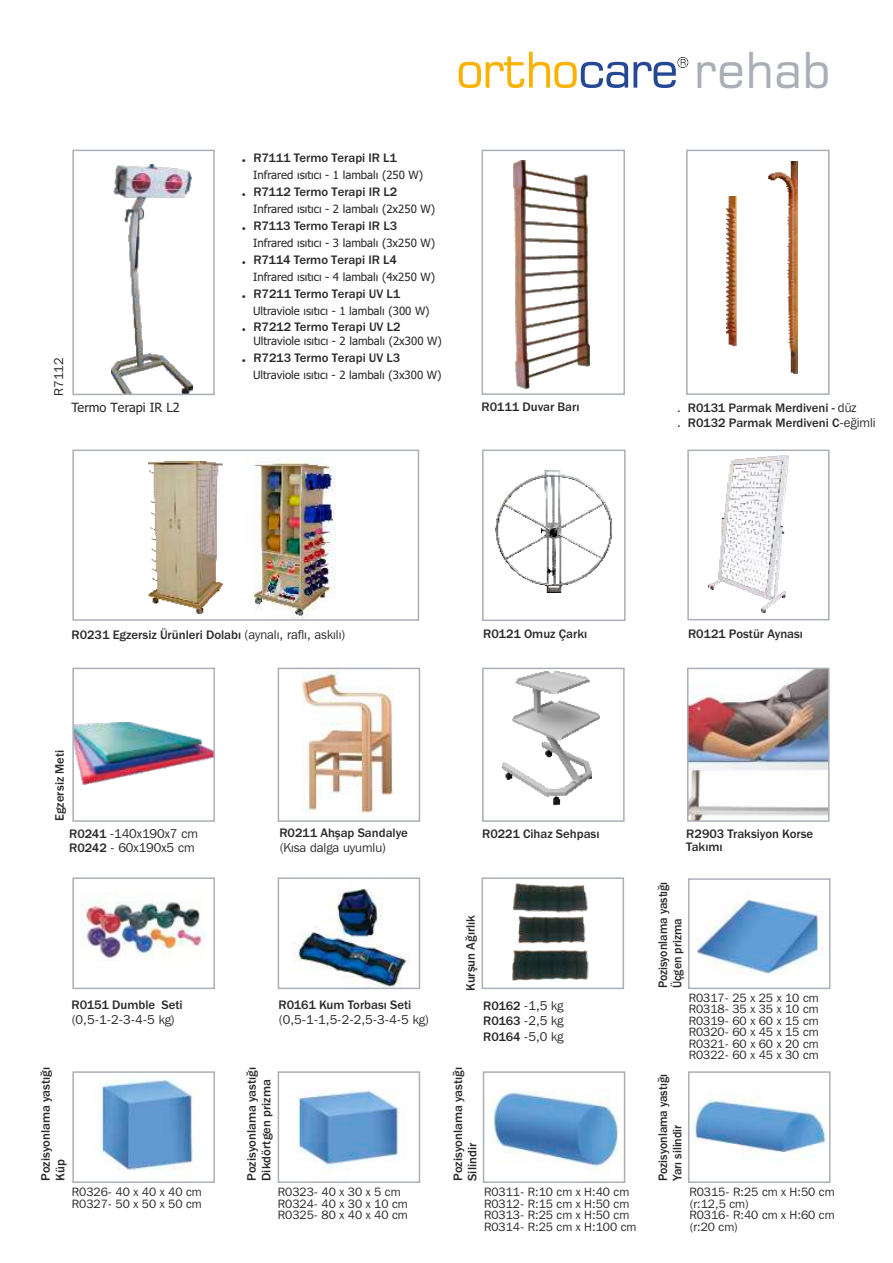
<style>
.page{position:relative;width:893px;height:1263px;background:#fff}
.page>*{position:absolute;margin:0;border:0;box-sizing:border-box;transform-origin:0 0}
.t1{font:49.8px "Square 721 BT";color:#aaafb7}
.t2{font:500 12.75px/14.4px "Franklin Gothic";color:#292929}
.t3{font:12.75px/15.3px "Franklin Gothic IT Cby BT";color:#292929}
.t4{font:500 12.75px/14.4px "Franklin Gothic";color:#292929;scale:.94 1}
.t5{font:12.75px "Tahoma";color:#292929}
.t6{font:12px/11.6px "Franklin Gothic IT Cby BT";color:#292929}
.t7{font:11.4px "Tahoma";color:#292929}
.s1{font-family:"Franklin Gothic IT Cby BT";font-weight:400}
.s2{font-family:"Franklin Gothic";font-weight:500}
</style>
<div class="page">
<img style="left:302px;top:671px;width:91px;height:142px">
<div style="left:278px;top:668px;width:142px;height:154px;border:2px solid #aaafb7"></div>
<img style="left:512px;top:883px;width:77px;height:97px">
<div style="left:482px;top:877px;width:142px;height:112px;border:2px solid #aaafb7"></div>
<img style="left:709px;top:456px;width:80px;height:157px">
<img style="left:723px;top:461px;width:60px;height:133px">
<div style="left:687px;top:450px;width:143px;height:170px;border:2px solid #aaafb7"></div>
<img style="left:496px;top:470px;width:116px;height:123px">
<div style="left:482px;top:450px;width:144px;height:171px;border:2px solid #aaafb7"></div>
<img style="left:691px;top:899px;width:133px;height:75px">
<div style="left:688px;top:878px;width:143px;height:111px;border:2px solid #aaafb7"></div>
<img style="left:692px;top:1099px;width:135px;height:58px">
<div style="left:688px;top:1071px;width:143px;height:112px;border:2px solid #aaafb7"></div>
<img style="left:492px;top:1090px;width:127px;height:90px">
<div style="left:483px;top:1071px;width:142px;height:112px;border:2px solid #aaafb7"></div>
<img style="left:295px;top:1089px;width:105px;height:81px">
<div style="left:278px;top:1071px;width:142px;height:112px;border:2px solid #aaafb7"></div>
<img style="left:100px;top:1079px;width:100px;height:99px">
<div style="left:72px;top:1071px;width:143px;height:112px;border:2px solid #aaafb7"></div>
<svg style="left:459px;top:52px;width:229px;height:36px"></svg>
<img style="left:294px;top:888px;width:113px;height:98px">
<div style="left:278px;top:877px;width:142px;height:112px;border:2px solid #aaafb7"></div>
<img style="left:81px;top:893px;width:124px;height:69px">
<div style="left:72px;top:877px;width:143px;height:112px;border:2px solid #aaafb7"></div>
<img style="left:246px;top:457px;width:90px;height:161px">
<img style="left:149px;top:461px;width:74px;height:153px">
<div style="left:72px;top:450px;width:347px;height:171px;border:2px solid #aaafb7"></div>
<img style="left:75px;top:723px;width:137px;height:61px">
<div style="left:72px;top:668px;width:143px;height:154px;border:2px solid #aaafb7"></div>
<svg style="left:481px;top:149px;width:144px;height:246px"></svg>
<svg style="left:72px;top:149px;width:143px;height:247px"></svg>
<svg style="left:686px;top:149px;width:144px;height:246px"></svg>
<img style="left:502px;top:671px;width:98px;height:134px">
<div style="left:482px;top:668px;width:143px;height:154px;border:2px solid #aaafb7"></div>
<img style="left:690px;top:671px;width:137px;height:148px">
<div style="left:687px;top:668px;width:143px;height:154px;border:2px solid #aaafb7"></div>
<p class="t3" style="left:52px;top:395px;width:40px;rotate:-90deg">R7112</p>
<p class="t5" style="left:71px;top:402px;width:110px">Termo Terapi IR L2</p>
<p class="t2" style="left:253px;top:152px;width:145px">R7111 Termo Terapi IR L1</p>
<p class="t7" style="left:253px;top:170px;width:172px">Infrared ısıtıcı - 1 lambalı (250 W)</p>
<p class="t2" style="left:253px;top:185px;width:145px">R7112 Termo Terapi IR L2</p>
<p class="t7" style="left:253px;top:204px;width:184px">Infrared ısıtıcı - 2 lambalı (2x250 W)</p>
<p class="t2" style="left:253px;top:219px;width:145px">R7113 Termo Terapi IR L3</p>
<p class="t7" style="left:253px;top:238px;width:184px">Infrared ısıtıcı - 3 lambalı (3x250 W)</p>
<p class="t2" style="left:253px;top:253px;width:145px">R7114 Termo Terapi IR L4</p>
<p class="t7" style="left:253px;top:272px;width:184px">Infrared ısıtıcı - 4 lambalı (4x250 W)</p>
<p class="t2" style="left:253px;top:287px;width:149px">R7211 Termo Terapi UV L1</p>
<p class="t7" style="left:253px;top:306px;width:178px">Ultraviole ısıtıcı - 1 lambalı (300 W)</p>
<p class="t2" style="left:253px;top:321px;width:149px">R7212 Termo Terapi UV L2</p>
<p class="t7" style="left:253px;top:336px;width:190px">Ultraviole ısıtıcı - 2 lambalı (2x300 W)</p>
<p class="t2" style="left:253px;top:351px;width:149px">R7213 Termo Terapi UV L3</p>
<p class="t7" style="left:253px;top:370px;width:190px">Ultraviole ısıtıcı - 2 lambalı (3x300 W)</p>
<p class="t2" style="left:481px;top:400px;width:100px">R0111 Duvar Barı</p>
<h1 class="t1" style="left:694px;top:50px;width:138px">rehab</h1>
<p class="t2" style="left:688px;top:401px;width:189px;line-height:15.3px">R0131 Parmak Merdiveni - <span class="s1">düz<br></span>R0132 Parmak Merdiveni C<span class="s1">-eğimli</span></p>
<p class="t2" style="left:71px;top:628px;width:276px">R0231 Egzersiz Ürünleri Dolabı <span class="s1">(aynalı, raflı, askılı)</span></p>
<p class="t2" style="left:688px;top:627px;width:116px">R0121 Postür Aynası</p>
<p class="t2" style="left:483px;top:627px;width:105px">R0121 Omuz Çarkı</p>
<p class="t2" style="left:53px;top:821px;width:73px;rotate:-90deg">Egzersiz Meti</p>
<p class="t3" style="left:69px;top:827px;width:130px;line-height:14.5px"><span class="s2">R0241</span> -140x190x7 cm<br><span class="s2">R0242</span> - 60x190x5 cm</p>
<p class="t2" style="left:279px;top:827px;width:130px">R0211 Ahşap Sandalye</p>
<p class="t3" style="left:279px;top:841px;width:109px">(Kısa dalga uyumlu)</p>
<p class="t2" style="left:482px;top:827px;width:119px">R0221 Cihaz Sehpası</p>
<p class="t2" style="left:686px;top:827px;width:128px;line-height:13.8px">R2903 Traksiyon Korse<br>Takımı</p>
<p class="t2" style="left:464px;top:991px;width:78px;rotate:-90deg">Kurşun Ağırlık</p>
<p class="t4" style="left:656px;top:988px;width:115px;rotate:-90deg">Pozisyonlama yastığı<br>Üçgen prizma</p>
<p class="t2" style="left:71px;top:999px;width:113px">R0151 Dumble Seti</p>
<p class="t3" style="left:71px;top:1013px;width:105px">(0,5-1-2-3-4-5 kg)</p>
<p class="t2" style="left:279px;top:999px;width:134px">R0161 Kum Torbası Seti</p>
<p class="t3" style="left:279px;top:1013px;width:152px">(0,5-1-1,5-2-2,5-3-4-5 kg)</p>
<p class="t3" style="left:483px;top:999px;width:82px;text-align:justify"><span class="s2">R0162</span> -1,5 kg <span class="s2">R0163</span> -2,5 kg <span class="s2">R0164</span> -5,0 kg</p>
<p class="t6" style="left:689px;top:993px;width:131px;text-align:justify">R0317- 25 x 25 x 10 cm R0318- 35 x 35 x 10 cm R0319- 60 x 60 x 15 cm R0320- 60 x 45 x 15 cm R0321- 60 x 60 x 20 cm R0322- 60 x 45 x 30 cm</p>
<p class="t2" style="left:39px;top:1181px;width:115px;rotate:-90deg">Pozisyonlama yastığı<br>Küp</p>
<p class="t2" style="left:245px;top:1181px;width:115px;rotate:-90deg">Pozisyonlama yastığı</p>
<p class="t2" style="left:260px;top:1181px;width:103px;rotate:-90deg">Dikdörtgen prizma</p>
<p class="t2" style="left:452px;top:1181px;width:115px;rotate:-90deg">Pozisyonlama yastığı</p>
<p class="t2" style="left:466px;top:1181px;width:39px;rotate:-90deg">Silindir</p>
<p class="t4" style="left:656px;top:1181px;width:115px;rotate:-90deg">Pozisyonlama yastığı<br>Yarı silindir</p>
<p class="t6" style="left:72px;top:1187px;width:131px">R0326- 40 x 40 x 40 cm<br>R0327- 50 x 50 x 50 cm</p>
<p class="t6" style="left:278px;top:1187px;width:131px">R0323- 40 x 30 x 5 cm<br>R0324- 40 x 30 x 10 cm<br>R0325- 80 x 40 x 40 cm</p>
<p class="t6" style="left:484px;top:1187px;width:154px">R0311- R:10 cm x H:40 cm<br>R0312- R:15 cm x H:50 cm<br>R0313- R:25 cm x H:50 cm<br>R0314- R:25 cm x H:100 cm</p>
<p class="t6" style="left:689px;top:1187px;width:147px">R0315- R:25 cm x H:50 cm (r:12,5 cm)<br>R0316- R:40 cm x H:60 cm (r:20 cm)</p>
</div>
